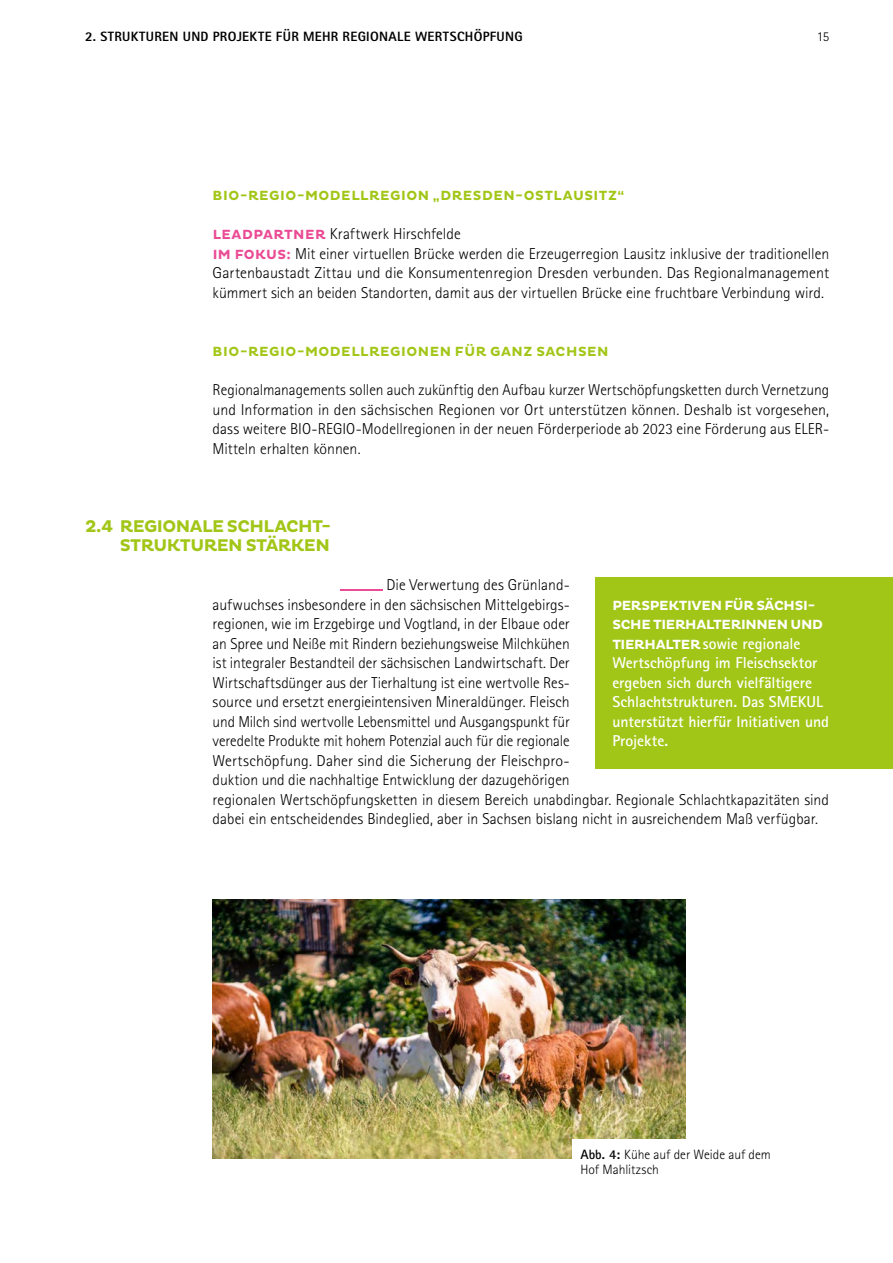
<style>
.page{position:relative;width:893px;height:1263px;background:#fff}
.page>*{position:absolute;margin:0;border:0;box-sizing:border-box;transform-origin:0 0}
.t1{font:700 17.25px/19.5px "Pluto";letter-spacing:-.035em;color:#a2c617;text-align:right}
.p_fließttext{font:300 15.75px/19.5px "Rotis Sans Serif Pro";color:#000;text-align:justify}
.t2{font:700 15.75px/19.5px "Rotis Sans Serif Pro";color:#fff}
.t3{font:700 13.5px "Pluto";letter-spacing:.035em;color:#a2c617}
.t4{font:800 13.5px "Rotis Sans Serif Pro";letter-spacing:.02em;color:#000}
.t5{font:700 13.5px/19.5px "Pluto";letter-spacing:-.025em;color:#fff}
.t6{font:300 13.5px/15px "Rotis Sans Serif Pro";color:#000}
.s1{font-family:"Pluto";font-weight:700;font-size:13.5px;color:#ea4b94}
.s2{font-family:"Pluto";font-size:13.5px}
.s3{font-weight:700}
</style>
<div class="page">
<img style="left:213px;top:899px;width:472px;height:260px">
<div style="left:572px;top:1139px;width:263px;height:52px;background:#fff"></div>
<hr style="left:340px;top:589px;width:43px;height:1px;background:#ea4b94">
<div style="left:595px;top:577px;width:298px;height:191px;background:#a2c617"></div>
<p class="t4" style="left:85px;top:28px;width:439px">2. STRUKTUREN UND PROJEKTE FÜR MEHR REGIONALE WERTSCHÖPFUNG</p>
<p class="t6" style="left:817px;top:29px;width:14px">15</p>
<h3 class="t3" style="left:213px;top:188px;width:413px">BIO-REGIO-MODELLREGION „DRESDEN-OSTLAUSITZ“</h3>
<p class="p_fließttext" style="left:213px;top:224px;width:250px"><span class="s1">LEADPARTNER</span> Kraftwerk Hirschfelde</p>
<p class="p_fließttext" style="left:213px;top:244px;width:618px"><span class="s1">IM FOKUS:</span> Mit einer virtuellen Brücke werden die Erzeugerregion Lausitz inklusive der traditionellen Gartenbaustadt Zittau und die Konsumentenregion Dresden verbunden. Das Regionalmanagement kümmert sich an beiden Standorten, damit aus der virtuellen Brücke eine fruchtbare Verbindung wird.</p>
<h3 class="t3" style="left:213px;top:344px;width:398px">BIO-REGIO-MODELLREGIONEN FÜR GANZ SACHSEN</h3>
<p class="p_fließttext" style="left:213px;top:380px;width:618px">Regionalmanagements sollen auch zukünftig den Aufbau kurzer Wertschöpfungsketten durch Vernetzung und Information in den sächsischen Regionen vor Ort unterstützen können. Deshalb ist vorgesehen, dass weitere BIO-REGIO-Modellregionen in der neuen Förderperiode ab 2023 eine Förderung aus ELER-Mitteln erhalten können.</p>
<h2 class="t1" style="left:85px;top:517px;width:247px">2.4 REGIONALE SCHLACHT-<br>STRUKTUREN STÄRKEN</h2>
<p class="p_fließttext" style="left:213px;top:575px;width:618px;text-align:left;text-indent:174px">Die Verwertung des Grünland-<br>aufwuchses insbesondere in den sächsischen Mittelgebirgs-<br>regionen, wie im Erzgebirge und Vogtland, in der Elbaue oder<br>an Spree und Neiße mit Rindern beziehungsweise Milchkühen<br>ist integraler Bestandteil der sächsischen Landwirtschaft. Der<br>Wirtschaftsdünger aus der Tierhaltung ist eine wertvolle Res-<br>source und ersetzt energieintensiven Mineraldünger. Fleisch<br>und Milch sind wertvolle Lebensmittel und Ausgangspunkt für<br>veredelte Produkte mit hohem Potenzial auch für die regionale<br>Wertschöpfung. Daher sind die Sicherung der Fleischpro-<br>duktion und die nachhaltige Entwicklung der dazugehörigen<br>regionalen Wertschöpfungsketten in diesem Bereich unabdingbar. Regionale Schlachtkapazitäten sind dabei ein entscheidendes Bindeglied, aber in Sachsen bislang nicht in ausreichendem Maß verfügbar.</p>
<p class="t5" style="left:612px;top:596px;width:212px">PERSPEKTIVEN FÜR SÄCHSI-<br>SCHE TIERHALTERINNEN UND</p>
<p class="t2" style="left:612px;top:634px;width:218px"><span class="s2">TIERHALTER</span> sowie regionale<br>Wertschöpfung im Fleischsektor ergeben sich durch vielfältigere<br>Schlachtstrukturen. Das SMEKUL unterstützt hierfür Initiativen und<br>Projekte.</p>
<p class="t6" style="left:580px;top:1147px;width:192px"><span class="s3">Abb. 4:</span> Kühe auf der Weide auf dem<br>Hof Mahlitzsch</p>
</div>
